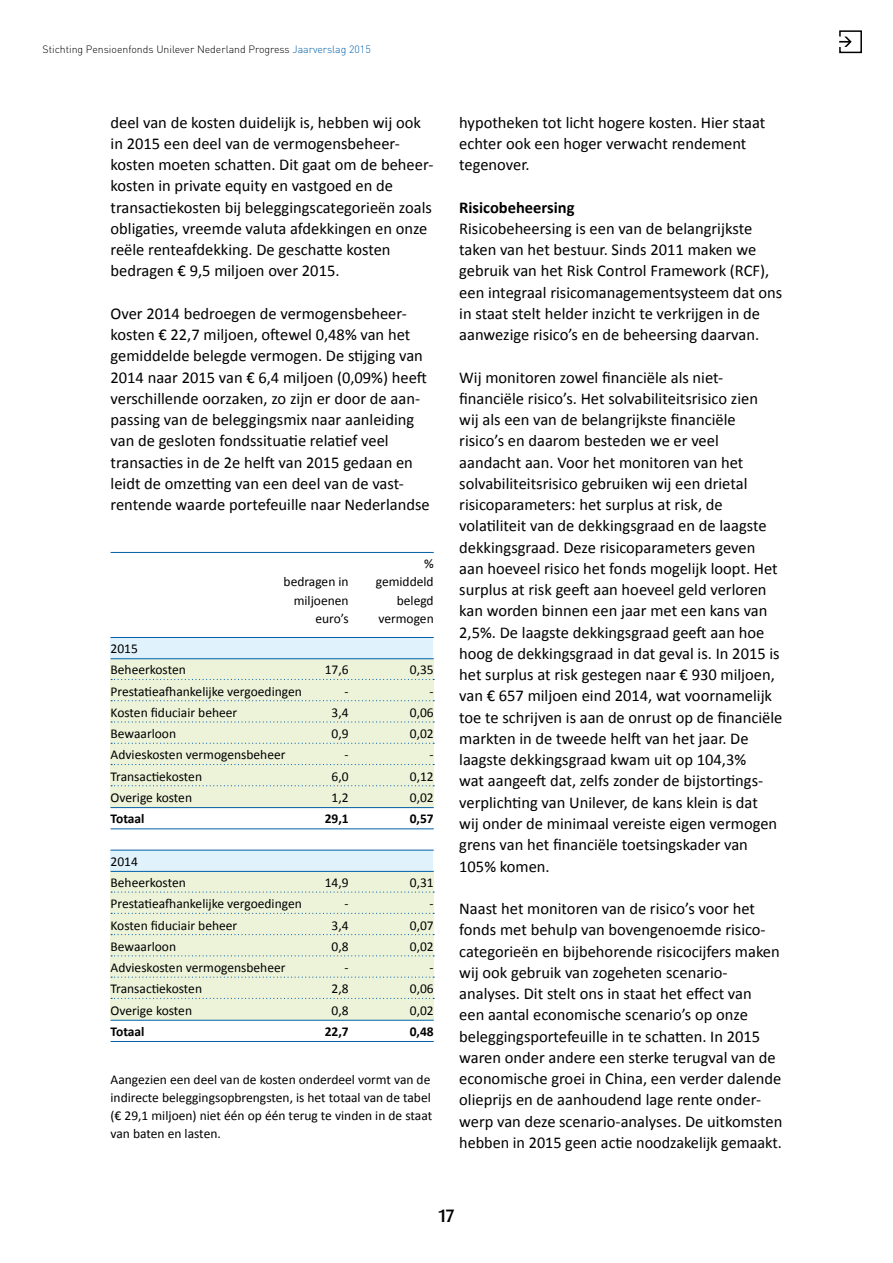
<style>
.page{position:relative;width:893px;height:1263px;background:#fff}
.page>*{position:absolute;margin:0;border:0;box-sizing:border-box;transform-origin:0 0}
.t1{font:500 18px "Dax Pro";color:#000}
.t2{font:16.5px/21.3px "Calibri";color:#000}
.t3{font:700 16.5px "Calibri";color:#000}
.t4{font:13.5px/18.3px "Calibri";color:#000}
.t5{font:700 13.5px "Calibri";color:#000}
.t6{font:300 10.5px "DIN";color:#000}
.s1{color:#0060a9}
</style>
<div class="page">
<svg style="left:839px;top:30px;width:23px;height:24px"></svg>
<div style="left:111px;top:637px;width:322px;height:22px;background:#e0f2fb"></div>
<div style="left:111px;top:850px;width:322px;height:21px;background:#e0f2fb"></div>
<div style="left:111px;top:659px;width:323px;height:148px;background:#edf3d9"></div>
<div style="left:111px;top:871px;width:323px;height:149px;background:#edf3d9"></div>
<hr style="left:111px;top:637px;width:323px;height:1px;background:#0060a9">
<hr style="left:111px;top:658px;width:323px;height:1px;background:#0060a9">
<hr style="left:111px;top:807px;width:323px;height:1px;background:#0060a9">
<hr style="left:111px;top:828px;width:323px;height:1px;background:#0060a9">
<hr style="left:111px;top:1041px;width:323px;height:1px;background:#0060a9">
<hr style="left:111px;top:1020px;width:323px;height:1px;background:#0060a9">
<hr style="left:111px;top:850px;width:323px;height:1px;background:#0060a9">
<hr style="left:111px;top:871px;width:323px;height:1px;background:#0060a9">
<hr style="left:111px;top:552px;width:323px;height:1px;background:#0060a9">
<svg style="left:111px;top:679px;width:323px;height:1px"></svg>
<svg style="left:111px;top:891px;width:323px;height:2px"></svg>
<svg style="left:111px;top:913px;width:323px;height:1px"></svg>
<svg style="left:111px;top:934px;width:323px;height:1px"></svg>
<svg style="left:111px;top:955px;width:323px;height:1px"></svg>
<svg style="left:111px;top:976px;width:323px;height:2px"></svg>
<svg style="left:111px;top:998px;width:323px;height:1px"></svg>
<svg style="left:111px;top:700px;width:323px;height:1px"></svg>
<svg style="left:111px;top:721px;width:323px;height:1px"></svg>
<svg style="left:111px;top:743px;width:323px;height:1px"></svg>
<svg style="left:111px;top:764px;width:323px;height:1px"></svg>
<svg style="left:111px;top:785px;width:323px;height:1px"></svg>
<p class="t6" style="left:43px;top:43px;width:330px">Stichting Pensioenfonds Unilever Nederland Progress <span class="s1">Jaarverslag 2015</span></p>
<p class="t2" style="left:111px;top:111px;width:323px">deel van de kosten duidelijk is, hebben wij ook in 2015 een deel van de vermogensbeheer&shy;kosten moeten schatten. Dit gaat om de beheer&shy;kosten in private equity en vastgoed en de transactiekosten bij beleggingscategorieën zoals obligaties, vreemde valuta afdekkingen en onze reële renteafdekking. De geschatte kosten bedragen € 9,5 miljoen over 2015.</p>
<p class="t2" style="left:111px;top:302px;width:321px">Over 2014 bedroegen de vermogensbeheer&shy;kosten € 22,7 miljoen, oftewel 0,48% van het gemiddelde belegde vermogen. De stijging van 2014 naar 2015 van € 6,4 miljoen (0,09%) heeft verschillende oorzaken, zo zijn er door de aan&shy;passing van de beleggingsmix naar aanleiding van de gesloten fondssituatie relatief veel transacties in de 2e helft van 2015 gedaan en leidt de omzetting van een deel van de vast&shy;rentende waarde portefeuille naar Nederlandse</p>
<p class="t4" style="left:111px;top:637px;width:77px;line-height:21.3px">2015<br>Beheerkosten</p>
<p class="t4" style="left:284px;top:572px;width:67px;text-align:right">bedragen in miljoenen euro’s</p>
<p class="t4" style="left:376px;top:554px;width:59px;text-align:right">% gemiddeld belegd vermogen</p>
<p class="t4" style="left:325px;top:660px;width:25px">17,6</p>
<p class="t4" style="left:410px;top:660px;width:25px">0,35</p>
<p class="t4" style="left:111px;top:681px;width:193px">Prestatieafhankelijke vergoedingen</p>
<p class="t4" style="left:345px;top:681px;width:6px">-</p>
<p class="t4" style="left:430px;top:681px;width:6px">-</p>
<p class="t4" style="left:111px;top:703px;width:128px">Kosten fiduciair beheer</p>
<p class="t4" style="left:332px;top:703px;width:19px">3,4</p>
<p class="t4" style="left:410px;top:703px;width:25px">0,06</p>
<p class="t4" style="left:111px;top:724px;width:67px">Bewaarloon</p>
<p class="t4" style="left:332px;top:724px;width:19px">0,9</p>
<p class="t4" style="left:410px;top:724px;width:25px">0,02</p>
<p class="t4" style="left:111px;top:745px;width:176px">Advieskosten vermogensbeheer</p>
<p class="t4" style="left:345px;top:745px;width:6px">-</p>
<p class="t4" style="left:430px;top:745px;width:6px">-</p>
<p class="t4" style="left:111px;top:766px;width:93px">Transactiekosten</p>
<p class="t4" style="left:332px;top:766px;width:19px">6,0</p>
<p class="t4" style="left:410px;top:766px;width:25px">0,12</p>
<p class="t4" style="left:111px;top:788px;width:83px">Overige kosten</p>
<p class="t4" style="left:332px;top:788px;width:19px">1,2</p>
<p class="t4" style="left:410px;top:788px;width:25px">0,02</p>
<p class="t5" style="left:111px;top:810px;width:35px">Totaal</p>
<p class="t5" style="left:325px;top:810px;width:26px">29,1</p>
<p class="t5" style="left:410px;top:810px;width:26px">0,57</p>
<p class="t4" style="left:111px;top:850px;width:77px;line-height:21.3px">2014<br>Beheerkosten</p>
<p class="t4" style="left:325px;top:873px;width:25px">14,9</p>
<p class="t4" style="left:410px;top:873px;width:25px">0,31</p>
<p class="t4" style="left:111px;top:894px;width:193px">Prestatieafhankelijke vergoedingen</p>
<p class="t4" style="left:345px;top:894px;width:6px">-</p>
<p class="t4" style="left:430px;top:894px;width:6px">-</p>
<p class="t4" style="left:111px;top:915px;width:128px">Kosten fiduciair beheer</p>
<p class="t4" style="left:332px;top:915px;width:19px">3,4</p>
<p class="t4" style="left:410px;top:915px;width:25px">0,07</p>
<p class="t4" style="left:111px;top:936px;width:67px">Bewaarloon</p>
<p class="t4" style="left:332px;top:936px;width:19px">0,8</p>
<p class="t4" style="left:410px;top:936px;width:25px">0,02</p>
<p class="t4" style="left:111px;top:958px;width:176px">Advieskosten vermogensbeheer</p>
<p class="t4" style="left:345px;top:958px;width:6px">-</p>
<p class="t4" style="left:430px;top:958px;width:6px">-</p>
<p class="t4" style="left:111px;top:979px;width:93px">Transactiekosten</p>
<p class="t4" style="left:332px;top:979px;width:19px">2,8</p>
<p class="t4" style="left:410px;top:979px;width:25px">0,06</p>
<p class="t4" style="left:111px;top:1000px;width:83px">Overige kosten</p>
<p class="t4" style="left:332px;top:1000px;width:19px">0,8</p>
<p class="t4" style="left:410px;top:1000px;width:25px">0,02</p>
<p class="t5" style="left:111px;top:1023px;width:35px">Totaal</p>
<p class="t5" style="left:325px;top:1023px;width:26px">22,7</p>
<p class="t5" style="left:410px;top:1023px;width:26px">0,48</p>
<p class="t4" style="left:111px;top:1070px;width:323px">Aangezien een deel van de kosten onderdeel vormt van de indirecte beleggingsopbrengsten, is het totaal van de tabel (€ 29,1 miljoen) niet één op één terug te vinden in de staat van baten en lasten.</p>
<p class="t2" style="left:459px;top:111px;width:308px">hypotheken tot licht hogere kosten. Hier staat echter ook een hoger verwacht rendement tegenover.</p>
<p class="t3" style="left:459px;top:197px;width:117px">Risicobeheersing</p>
<p class="t2" style="left:459px;top:217px;width:325px">Risicobeheersing is een van de belangrijkste taken van het bestuur. Sinds 2011 maken we gebruik van het Risk Control Framework (RCF), een integraal risicomanagementsysteem dat ons in staat stelt helder inzicht te verkrijgen in de aanwezige risico’s en de beheersing daarvan.</p>
<p class="t2" style="left:459px;top:366px;width:325px">Wij monitoren zowel financiële als niet&shy;financiële risico’s. Het solvabiliteitsrisico zien<br>wij als een van de belangrijkste financiële risico’s en daarom besteden we er veel aandacht aan. Voor het monitoren van het solvabiliteitsrisico gebruiken wij een drietal risicoparameters: het surplus at risk, de volatiliteit van de dekkingsgraad en de laagste dekkingsgraad. Deze risicoparameters geven aan hoeveel risico het fonds mogelijk loopt. Het surplus at risk geeft aan hoeveel geld verloren kan worden binnen een jaar met een kans van 2,5%. De laagste dekkingsgraad geeft aan hoe hoog de dekkingsgraad in dat geval is. In 2015 is het surplus at risk gestegen naar € 930 miljoen, van € 657 miljoen eind 2014, wat voornamelijk toe te schrijven is aan de onrust op de financiële markten in de tweede helft van het jaar. De laagste dekkingsgraad kwam uit op 104,3%<br>wat aangeeft dat, zelfs zonder de bijstortings&shy;verplichting van Unilever, de kans klein is dat<br>wij onder de minimaal vereiste eigen vermogen grens van het financiële toetsingskader van 105% komen.</p>
<p class="t2" style="left:459px;top:897px;width:325px">Naast het monitoren van de risico’s voor het fonds met behulp van bovengenoemde risico&shy;categorieën en bijbehorende risicocijfers maken wij ook gebruik van zogeheten scenario&shy;analyses. Dit stelt ons in staat het effect van<br>een aantal economische scenario’s op onze beleggingsportefeuille in te schatten. In 2015 waren onder andere een sterke terugval van de economische groei in China, een verder dalende olieprijs en de aanhoudend lage rente onder&shy;werp van deze scenario-analyses. De uitkomsten hebben in 2015 geen actie noodzakelijk gemaakt.</p>
<p class="t1" style="left:438px;top:1204px;width:18px">17</p>
</div>
